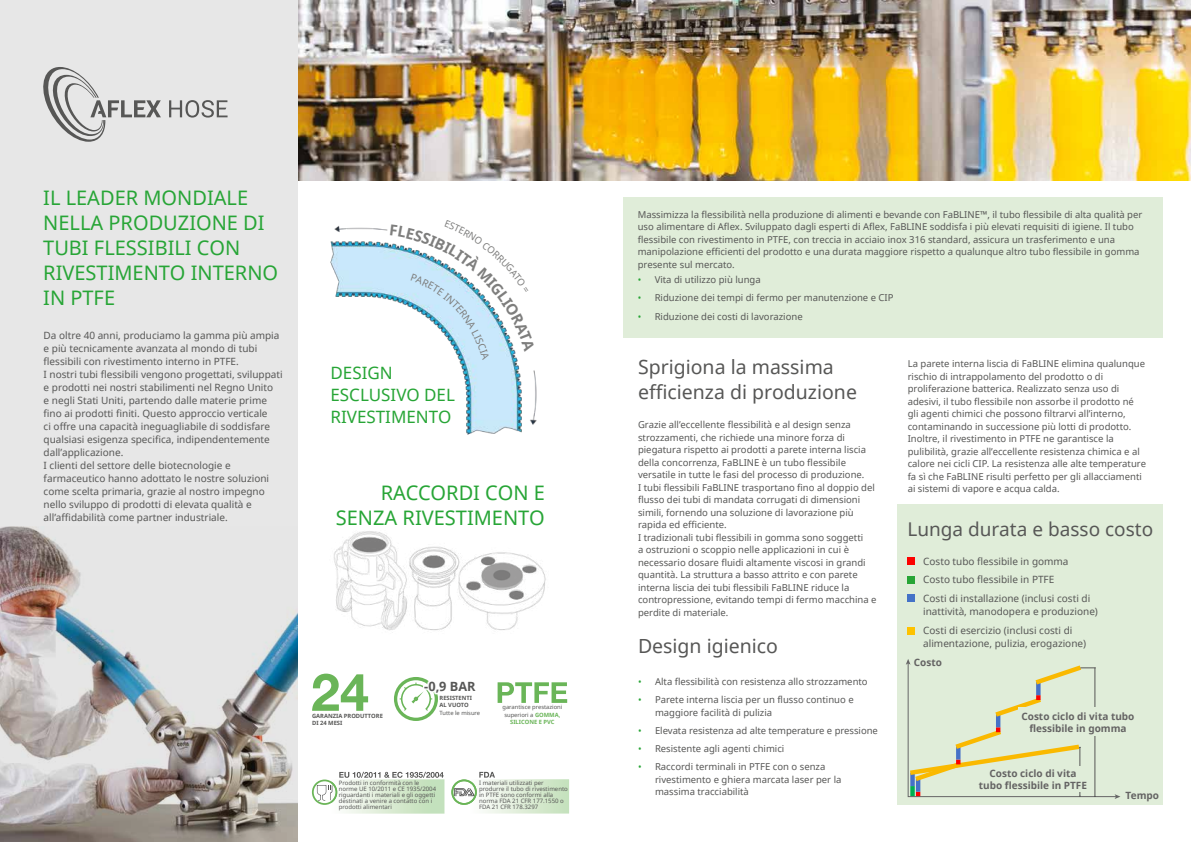
<style>
.page{position:relative;width:1191px;height:842px;background:#fff}
.page>*{position:absolute;margin:0;border:0;box-sizing:border-box;transform-origin:0 0}
.t1{font:20px/25px "Noto Sans";color:#27a536}
.t2{font:19.5px/24.5px "Noto Sans";color:#575756}
.t3{font:19px "Noto Sans";color:#575756}
.t4{font:17px/22px "Noto Sans";color:#27a536}
.t5{font:700 12.7px "Noto Sans";color:#575756}
.t6{font:10px/13px "Noto Sans";color:#575756}
.t7{font:700 10px/12px "Noto Sans";color:#646363;text-align:center}
.t8{font:9.5px/12.5px "Noto Sans";color:#575756}
.t9{font:6px/6px "Noto Sans";color:#575756}
.t10{font:5.8px/7.5px "Noto Sans";color:#575756;text-align:center}
.t11{font:700 5.8px/6.9px "Noto Sans";color:#575756}
.s1{font-weight:700;color:#6ab558}
.s2{color:#27a536}
</style>
<div class="page">
<img style="left:298px;top:0;width:893px;height:180px">
<div style="left:0;top:0;width:298px;height:842px;background:#e7e7e7"></div>
<svg style="left:43px;top:67px;width:118px;height:75px"></svg>
<svg style="left:169px;top:100px;width:58px;height:18px"></svg>
<img style="left:0;top:527px;width:298px;height:315px">
<img style="left:330px;top:226px;width:207px;height:209px">
<img style="left:334px;top:531px;width:212px;height:100px">
<div style="left:623px;top:197px;width:540px;height:141px;background:#e0edd9"></div>
<svg style="left:312px;top:674px;width:56px;height:37px"></svg>
<svg style="left:394px;top:677px;width:44px;height:44px"></svg>
<div style="left:423px;top:680px;width:54px;height:14px;background:#fff"></div>
<svg style="left:497px;top:682px;width:70px;height:21px"></svg>
<div style="left:897px;top:504px;width:266px;height:301px;background:#e0edd9"></div>
<svg style="left:906px;top:659px;width:214px;height:140px"></svg>
<div style="left:976px;top:766px;width:113px;height:26px;background:#e0edd9"></div>
<div style="left:1018px;top:708px;width:119px;height:28px;background:#e0edd9"></div>
<div style="left:907px;top:557px;width:7px;height:8px;background:#fc0100"></div>
<div style="left:907px;top:576px;width:7px;height:7px;background:#27a536"></div>
<div style="left:907px;top:594px;width:7px;height:8px;background:#4472c7"></div>
<div style="left:907px;top:627px;width:7px;height:8px;background:#fec200"></div>
<svg style="left:312px;top:772px;width:132px;height:33px"></svg>
<svg style="left:451px;top:772px;width:44px;height:33px"></svg>
<img style="left:470px;top:781px;width:7px;height:22px">
<svg style="left:390px;top:226px;width:145px;height:134px"></svg>
<h1 class="t1" style="left:43px;top:185px;width:236px">IL LEADER MONDIALE<br>NELLA PRODUZIONE DI<br>TUBI FLESSIBILI CON<br>RIVESTIMENTO INTERNO<br>IN PTFE</h1>
<p class="t6" style="left:44px;top:328px;width:240px">Da oltre 40 anni, produciamo la gamma più ampia e più tecnicamente avanzata al mondo di tubi flessibili con rivestimento interno in PTFE.<br>I nostri tubi flessibili vengono progettati, sviluppati e prodotti nei nostri stabilimenti nel Regno Unito<br>e negli Stati Uniti, partendo dalle materie prime fino ai prodotti finiti. Questo approccio verticale<br>ci offre una capacità ineguagliabile di soddisfare qualsiasi esigenza specifica, indipendentemente dall’applicazione.<br>I clienti del settore delle biotecnologie e farmaceutico hanno adottato le nostre soluzioni come scelta primaria, grazie al nostro impegno nello sviluppo di prodotti di elevata qualità e all’affidabilità come partner industriale.</p>
<h3 class="t4" style="left:330px;top:362px;width:126px">DESIGN<br>ESCLUSIVO DEL<br>RIVESTIMENTO</h3>
<h1 class="t1" style="left:336px;top:480px;width:210px;text-align:right">RACCORDI CON E<br>SENZA RIVESTIMENTO</h1>
<p class="t11" style="left:312px;top:712px;width:72px">GARANZIA PRODUTTORE<br>DI 24 MESI</p>
<h3 class="t5" style="left:424px;top:677px;width:53px">-0,9 BAR</h3>
<p class="t11" style="left:439px;top:694px;width:34px;line-height:7.5px">RESISTENTI<br>AL VUOTO</p>
<p class="t10" style="left:439px;top:709px;width:42px">Tutte le misure</p>
<p class="t10" style="left:502px;top:703px;width:61px">garantisce prestazioni superiori a <span class="s1">GOMMA,<br>SILICONE E PVC</span></p>
<p class="t9" style="left:339px;top:780px;width:99px">Prodotti in conformità con le norme UE 10/2011 e CE 1935/2004 riguardanti i materiali e gli oggetti destinati a venire a contatto con i prodotti alimentari</p>
<p class="t9" style="left:479px;top:780px;width:90px">I materiali utilizzati per produrre il tubo di rivestimento in PTFE sono conformi alla norma FDA 21 CFR 177.1550 o<br>FDA 21 CFR 178.3297</p>
<p class="t8" style="left:637px;top:208px;width:506px">Massimizza la flessibilità nella produzione di alimenti e bevande con FaBLINE™, il tubo flessibile di alta qualità per uso alimentare di Aflex. Sviluppato dagli esperti di Aflex, FaBLINE soddisfa i più elevati requisiti di igiene. Il tubo flessibile con rivestimento in PTFE, con treccia in acciaio inox 316 standard, assicura un trasferimento e una manipolazione efficienti del prodotto e una durata maggiore rispetto a qualunque altro tubo flessibile in gomma presente sul mercato.</p>
<p class="t8" style="left:637px;top:273px;width:124px"><span class="s2">•</span> Vita di utilizzo più lunga</p>
<p class="t8" style="left:637px;top:291px;width:257px"><span class="s2">•</span> Riduzione dei tempi di fermo per manutenzione e CIP</p>
<p class="t8" style="left:637px;top:310px;width:166px"><span class="s2">•</span> Riduzione dei costi di lavorazione</p>
<h2 class="t2" style="left:638px;top:355px;width:220px">Sprigiona la massima efficienza di produzione</h2>
<p class="t8" style="left:638px;top:418px;width:240px">Grazie all’eccellente flessibilità e al design senza strozzamenti, che richiede una minore forza di piegatura rispetto ai prodotti a parete interna liscia della concorrenza, FaBLINE è un tubo flessibile versatile in tutte le fasi del processo di produzione.<br>I tubi flessibili FaBLINE trasportano fino al doppio del flusso dei tubi di mandata corrugati di dimensioni simili, fornendo una soluzione di lavorazione più rapida ed efficiente.<br>I tradizionali tubi flessibili in gomma sono soggetti<br>a ostruzioni o scoppio nelle applicazioni in cui è necessario dosare fluidi altamente viscosi in grandi quantità. La struttura a basso attrito e con parete interna liscia dei tubi flessibili FaBLINE riduce la contropressione, evitando tempi di fermo macchina e perdite di materiale.</p>
<h2 class="t2" style="left:638px;top:633px;width:142px">Design igienico</h2>
<p class="t8" style="left:638px;top:675px;width:231px"><span class="s2">•</span> Alta flessibilità con resistenza allo strozzamento</p>
<p class="t8" style="left:655px;top:693px;width:200px;text-indent:-17px"><span class="s2">•</span> Parete interna liscia per un flusso continuo e maggiore facilità di pulizia</p>
<p class="t8" style="left:638px;top:724px;width:241px"><span class="s2">•</span> Elevata resistenza ad alte temperature e pressione</p>
<p class="t8" style="left:638px;top:742px;width:148px"><span class="s2">•</span> Resistente agli agenti chimici</p>
<p class="t8" style="left:655px;top:760px;width:188px;text-indent:-17px"><span class="s2">•</span> Raccordi terminali in PTFE con o senza rivestimento e ghiera marcata laser per la massima tracciabilità</p>
<p class="t8" style="left:907px;top:357px;width:240px">La parete interna liscia di FaBLINE elimina qualunque rischio di intrappolamento del prodotto o di proliferazione batterica. Realizzato senza uso di adesivi, il tubo flessibile non assorbe il prodotto né gli agenti chimici che possono filtrarvi all’interno, contaminando in successione più lotti di prodotto.<br>Inoltre, il rivestimento in PTFE ne garantisce la pulibilità, grazie all’eccellente resistenza chimica e al calore nei cicli CIP. La resistenza alle alte temperature fa sì che FaBLINE risulti perfetto per gli allacciamenti ai sistemi di vapore e acqua calda.</p>
<h3 class="t3" style="left:907px;top:516px;width:247px">Lunga durata e basso costo</h3>
<p class="t6" style="left:923px;top:551px;width:169px;line-height:18.7px">Costo tubo flessibile in gomma<br>Costo tubo flessibile in PTFE<br>Costi di installazione (inclusi costi di</p>
<p class="t6" style="left:923px;top:602px;width:176px;line-height:18.7px">inattività, manodopera e produzione)<br>Costi di esercizio (inclusi costi di</p>
<p class="t6" style="left:923px;top:636px;width:164px">alimentazione, pulizia, erogazione)</p>
<p class="t7" style="left:913px;top:656px;width:30px">Costo</p>
<p class="t7" style="left:1021px;top:710px;width:114px">Costo ciclo di vita tubo flessibile in gomma</p>
<p class="t7" style="left:979px;top:767px;width:110px">Costo ciclo di vita tubo flessibile in PTFE</p>
<p class="t7" style="left:1125px;top:789px;width:35px">Tempo</p>
</div>
